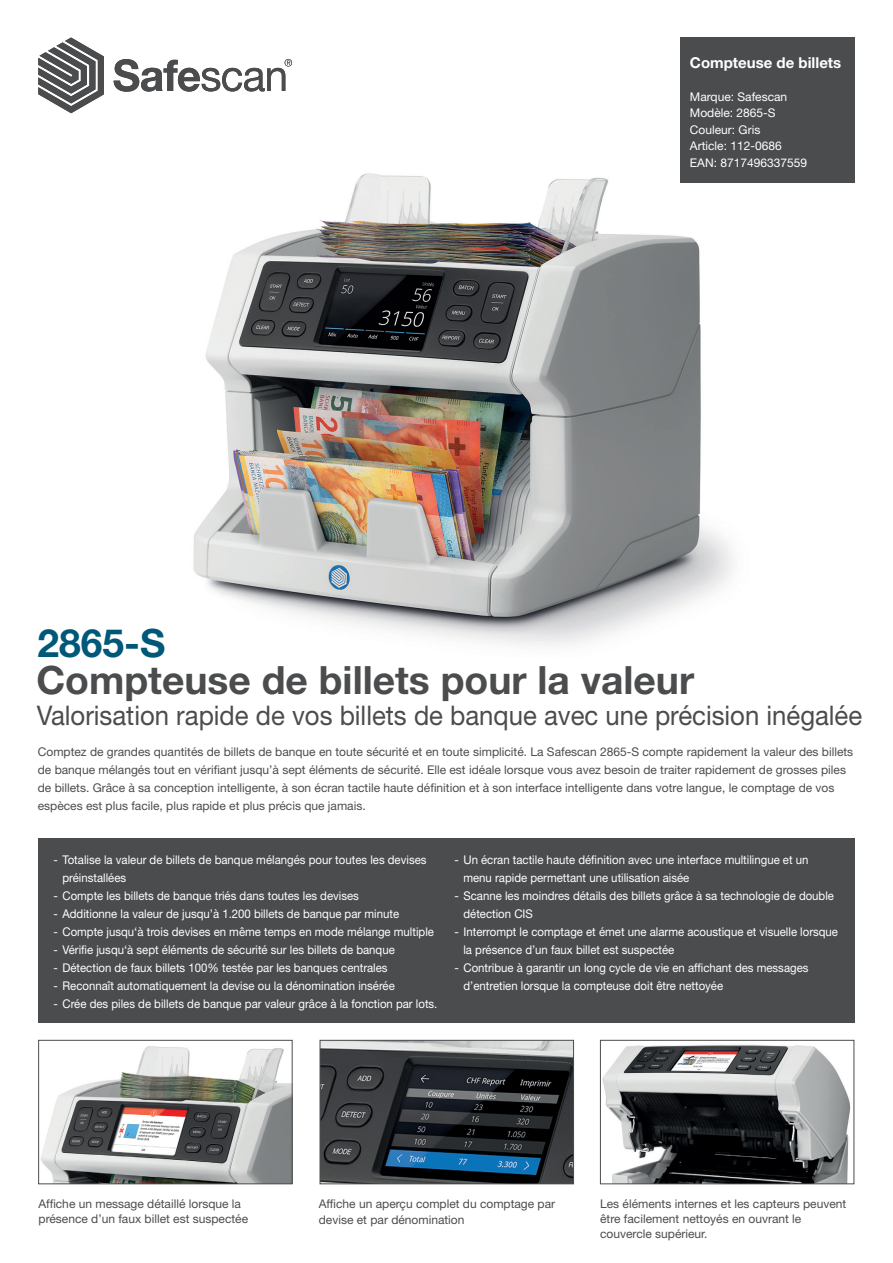
<style>
.page{position:relative;width:893px;height:1263px;background:#fff}
.page>*{position:absolute;margin:0;border:0;box-sizing:border-box;transform-origin:0 0}
.t1{font:700 39px "Helvetica Neue LT Std";color:#4b4c4d}
.t2{font:700 39px "Helvetica Neue LT Std";color:#005879}
.t3{font:27px "Helvetica Neue LT Std";color:#4b4c4d;scale:.95 1}
.t4{font:700 15px "Helvetica Neue LT Std";color:#fff}
.t5{font:12px/18px "Helvetica Neue LT Std";color:#fff;scale:.95 1}
.t6{font:12px/18px "Helvetica Neue LT Std";color:#4b4c4d}
.t7{font:12px/16.5px "Helvetica Neue LT Std";color:#fff}
</style>
<div class="page">
<img style="left:193px;top:173px;width:541px;height:474px">
<div style="left:680px;top:37px;width:175px;height:146px;background:#4b4c4d"></div>
<svg style="left:38px;top:37px;width:66px;height:76px"></svg>
<svg style="left:114px;top:59px;width:178px;height:33px"></svg>
<div style="left:38px;top:838px;width:817px;height:185px;background:#4b4c4d"></div>
<img style="left:41px;top:1046px;width:249px;height:136px">
<div style="left:38px;top:1040px;width:254px;height:144px;border:1px solid #4b4c4d"></div>
<img style="left:322px;top:1042px;width:250px;height:140px">
<div style="left:320px;top:1040px;width:254px;height:144px;border:1px solid #4b4c4d"></div>
<img style="left:602px;top:1044px;width:249px;height:138px">
<div style="left:600px;top:1040px;width:254px;height:144px;border:1px solid #4b4c4d"></div>
<h1 class="t2" style="left:37px;top:619px;width:129px">2865-S</h1>
<p class="t4" style="left:690px;top:53px;width:153px">Compteuse de billets</p>
<p class="t7" style="left:690px;top:88px;width:119px">Marque: Safescan<br>Modèle: 2865-S<br>Couleur: Gris<br>Article: 112-0686<br>EAN: 8717496337559</p>
<h1 class="t1" style="left:36px;top:655px;width:659px">Compteuse de billets pour la valeur</h1>
<h2 class="t3" style="left:37px;top:700px;width:870px">Valorisation rapide de vos billets de banque avec une précision inégalée</h2>
<p class="t6" style="left:38px;top:743px;width:817px">Comptez de grandes quantités de billets de banque en toute sécurité et en toute simplicité. La Safescan 2865-S compte rapidement la valeur des billets de banque mélangés tout en vérifiant jusqu’à sept éléments de sécurité. Elle est idéale lorsque vous avez besoin de traiter rapidement de grosses piles de billets. Grâce à sa conception intelligente, à son écran tactile haute définition et à son interface intelligente dans votre langue, le comptage de vos espèces est plus facile, plus rapide et plus précis que jamais.</p>
<p class="t5" style="left:62px;top:851px;width:385px;text-indent:-9px">- Totalise la valeur de billets de banque mélangés pour toutes les devises préinstallées</p>
<p class="t5" style="left:53px;top:887px;width:323px">- Compte les billets de banque triés dans toutes les devises</p>
<p class="t5" style="left:53px;top:905px;width:365px">- Additionne la valeur de jusqu’à 1.200 billets de banque par minute</p>
<p class="t5" style="left:53px;top:923px;width:402px">- Compte jusqu‘à trois devises en même temps en mode mélange multiple</p>
<p class="t5" style="left:53px;top:941px;width:361px">- Vérifie jusqu‘à sept éléments de sécurité sur les billets de banque</p>
<p class="t5" style="left:53px;top:959px;width:353px">- Détection de faux billets 100% testée par les banques centrales</p>
<p class="t5" style="left:53px;top:977px;width:361px">- Reconnaît automatiquement la devise ou la dénomination insérée</p>
<p class="t5" style="left:53px;top:995px;width:406px">- Crée des piles de billets de banque par valeur grâce à la fonction par lots.</p>
<p class="t5" style="left:463px;top:851px;width:365px;text-indent:-9px">- Un écran tactile haute définition avec une interface multilingue et un menu rapide permettant une utilisation aisée</p>
<p class="t5" style="left:463px;top:887px;width:392px;text-indent:-9px">- Scanne les moindres détails des billets grâce à sa technologie de double détection CIS</p>
<p class="t5" style="left:463px;top:923px;width:396px;text-indent:-9px">- Interrompt le comptage et émet une alarme acoustique et visuelle lorsque la présence d’un faux billet est suspectée</p>
<p class="t5" style="left:463px;top:959px;width:365px;text-indent:-9px">- Contribue à garantir un long cycle de vie en affichant des messages d’entretien lorsque la compteuse doit être nettoyée</p>
<p class="t6" style="left:39px;top:1196px;width:211px;line-height:15px">Affiche un message détaillé lorsque la présence d’un faux billet est suspectée</p>
<p class="t6" style="left:319px;top:1195px;width:238px;line-height:16.5px">Affiche un aperçu complet du comptage par devise et par dénomination</p>
<p class="t6" style="left:600px;top:1196px;width:248px;line-height:15px">Les éléments internes et les capteurs peuvent être facilement nettoyés en ouvrant le couvercle supérieur.</p>
</div>
